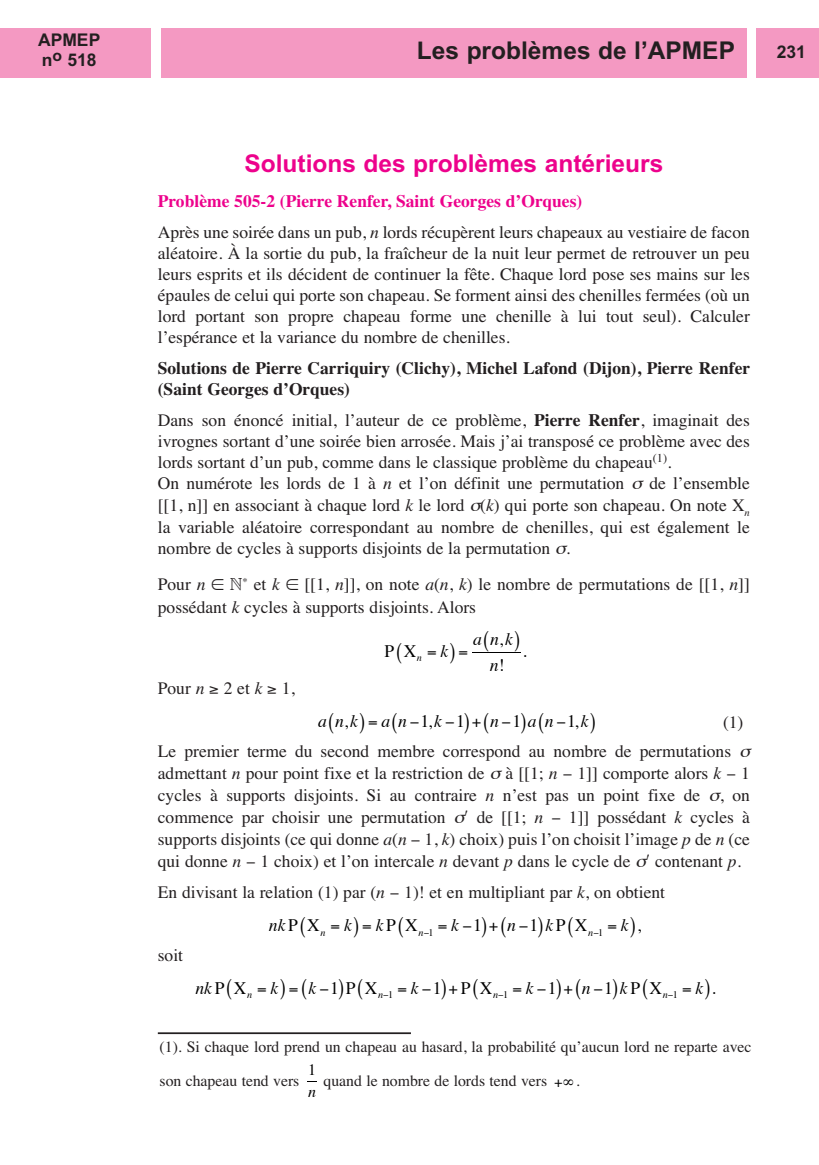
<style>
.page{position:relative;width:819px;height:1165px;background:#fff}
.page>*{position:absolute;margin:0;border:0;box-sizing:border-box;transform-origin:0 0}
.t1{font:700 24.5px "Arial";color:#ed028c}
.t2{font:700 24.5px "Arial";color:#231f20}
.t3{font:17.5px/21.3px "Times";color:#231f20}
.t4{font:700 17.5px/21px "Times";color:#231f20}
.t5{font:17.5px "Times";letter-spacing:.535em;color:#000}
.t6{font:italic 17.5px/25.7px "Times";letter-spacing:.235em;color:#000;text-align:center}
.t7{font:700 17.5px/19.6px "Arial";color:#231f20}
.t8{font:15.75px/33.9px "Times";color:#231f20}
.t9{font:15.75px "Times";color:#000}
.t10{font:italic 15.75px "Times";color:#000}
.s1{font-weight:700;color:#ed028c}
.s2{font-style:italic}
.s3{font-weight:700}
.s4{font-family:"Euclid Math Two"}
.s5{font-style:normal}
</style>
<div class="page">
<div style="left:161px;top:29px;width:585px;height:49px;background:#f499c2"></div>
<div style="left:756px;top:29px;width:63px;height:49px;background:#f499c2"></div>
<hr style="left:472px;top:652px;width:48px;height:1px;background:#000">
<div style="left:0;top:29px;width:151px;height:49px;background:#f499c2"></div>
<hr style="left:158px;top:1032px;width:253px;height:1px;background:#231f20">
<p class="t7" style="left:38px;top:30px;width:64px">APMEP n<sup>o</sup> 518</p>
<h1 class="t2" style="left:417px;top:36px;width:319px">Les problèmes de l’APMEP</h1>
<p class="t7" style="left:776px;top:42px;width:31px">231</p>
<h1 class="t1" style="left:244px;top:149px;width:420px">Solutions des problèmes antérieurs</h1>
<p class="t3" style="left:158px;top:185px;width:593px;line-height:31px"><span class="s1">Problème 505-2 (Pierre Renfer, Saint Georges d’Orques)<br></span>Après une soirée dans un pub, <span class="s2">n</span> lords récupèrent leurs chapeaux au vestiaire de facon</p>
<p class="t3" style="left:158px;top:242px;width:593px;text-align:justify">aléatoire. À la sortie du pub, la fraîcheur de la nuit leur permet de retrouver un peu leurs esprits et ils décident de continuer la fête. Chaque lord pose ses mains sur les épaules de celui qui porte son chapeau. Se forment ainsi des chenilles fermées (où un lord portant son propre chapeau forme une chenille à lui tout seul). Calculer l’espérance et la variance du nombre de chenilles.</p>
<p class="t4" style="left:158px;top:357px;width:594px">Solutions de Pierre Carriquiry (Clichy), Michel Lafond (Dijon), Pierre Renfer (Saint Georges d’Orques)</p>
<p class="t3" style="left:158px;top:409px;width:593px">Dans son énoncé initial, l’auteur de ce problème, <span class="s3">Pierre Renfer</span>, imaginait des ivrognes sortant d’une soirée bien arrosée. Mais j’ai transposé ce problème avec des lords sortant d’un pub, comme dans le classique problème du chapeau<sup>(1)</sup>.<br>On numérote les lords de 1 à <span class="s2">n</span> et l’on définit une permutation ▲ de l’ensemble [[1, n]] en associant à chaque lord <span class="s2">k</span> le lord ▲(<span class="s2">k</span>) qui porte son chapeau. On note X<sub>n </sub>la variable aléatoire correspondant au nombre de chenilles, qui est également le nombre de cycles à supports disjoints de la permutation ▲.</p>
<p class="t3" style="left:158px;top:573px;width:49px">Pour <span class="s2">n</span></p>
<p class="t3" style="left:230px;top:573px;width:52px"><span class="s4">N</span><sup>*</sup> et <span class="s2">k</span></p>
<p class="t3" style="left:158px;top:572px;width:593px;line-height:22.6px;text-indent:147px">[[1, <span class="s2">n</span>]], on note <span class="s2">a</span>(<span class="s2">n</span>, <span class="s2">k</span>) le nombre de permutations de [[1, <span class="s2">n</span>]] possédant <span class="s2">k</span> cycles à supports disjoints. Alors</p>
<p class="t5" style="left:384px;top:643px;width:65px">PX<sub>n</sub> <span class="s2">k</span></p>
<p class="t6" style="left:473px;top:627px;width:41px">a n<span class="s5">,</span>k n<span class="s5">!</span></p>
<p class="t5" style="left:522px;top:643px;width:6px">.</p>
<p class="t3" style="left:158px;top:677px;width:138px">Pour<span class="s2">n</span>≥2et<span class="s2">k</span>≥1,</p>
<p class="t3" style="left:158px;top:707px;width:596px;line-height:29.1px;text-indent:565px">(1)<br>Le premier terme du second membre correspond au nombre de permutations ▲</p>
<p class="t3" style="left:158px;top:762px;width:593px;line-height:21.9px;text-align:justify">admettant <span class="s2">n</span> pour point fixe et la restriction de ▲ à [[1; <span class="s2">n</span> 1]] comporte alors <span class="s2">k</span> 1 cycles à supports disjoints. Si au contraire <span class="s2">n</span> n’est pas un point fixe de ▲, on commence par choisir une permutation ▲ de [[1; <span class="s2">n</span></p>
<p class="t6" style="left:318px;top:709px;width:41px">a n<span class="s5">,</span>k</p>
<p class="t6" style="left:381px;top:709px;width:85px">an <span class="s5">1,</span>k <span class="s5">1</span></p>
<p class="t6" style="left:490px;top:709px;width:100px">n <span class="s5">1</span>an <span class="s5">1,</span>k</p>
<p class="t3" style="left:158px;top:805px;width:593px;line-height:21.9px;text-align:justify;text-indent:411px">1]] possédant <span class="s2">k</span> cycles à supports disjoints (ce qui donne <span class="s2">a</span>(<span class="s2">n</span> 1, <span class="s2">k</span>) choix) puis l’on choisit l’image <span class="s2">p</span> de <span class="s2">n</span> (ce qui donne <span class="s2">n</span> 1 choix) et l’on intercale <span class="s2">n</span> devant <span class="s2">p</span> dans le cycle de ▲ contenant <span class="s2">p</span>.</p>
<p class="t3" style="left:158px;top:881px;width:508px">En divisant la relation (1) par (<span class="s2">n</span> 1)! et en multipliant par <span class="s2">k</span>, on obtient</p>
<p class="t3" style="left:158px;top:944px;width:27px">soit</p>
<p class="t6" style="left:269px;top:914px;width:84px">nk<span class="s5">P X</span><sub>n</sub> k</p>
<p class="t5" style="left:375px;top:918px;width:108px"><span class="s2">k</span>PX<sub>n</sub><sub>1</sub> <span class="s2">k</span> 1</p>
<p class="t5" style="left:507px;top:918px;width:135px"><span class="s2">n</span> 1<span class="s2">k</span>PX<sub>n</sub><sub>1</sub> <span class="s2">k</span>,</p>
<p class="t6" style="left:195px;top:976px;width:84px">nk<span class="s5">P X</span><sub>n</sub> k</p>
<p class="t5" style="left:308px;top:980px;width:250px"><span class="s2">k</span> 1PX<sub>n</sub><sub>1</sub> <span class="s2">k</span> 1 PX<sub>n</sub><sub>1</sub> <span class="s2">k</span> 1</p>
<p class="t5" style="left:582px;top:980px;width:135px"><span class="s2">n</span> 1<span class="s2">k</span>PX<sub>n</sub><sub>1</sub> <span class="s2">k</span>.</p>
<p class="t8" style="left:159px;top:1029px;width:593px">(1). Si chaque lord prend un chapeau au hasard, la probabilité qu’aucun lord ne reparte avec son chapeau tend vers</p>
<p class="t9" style="left:308px;top:1063px;width:9px">1</p>
<p class="t10" style="left:308px;top:1085px;width:9px">n</p>
<p class="t8" style="left:323px;top:1063px;width:225px">quand le nombre de lords tend vers</p>
<p class="t8" style="left:576px;top:1063px;width:5px">.</p>
</div>
